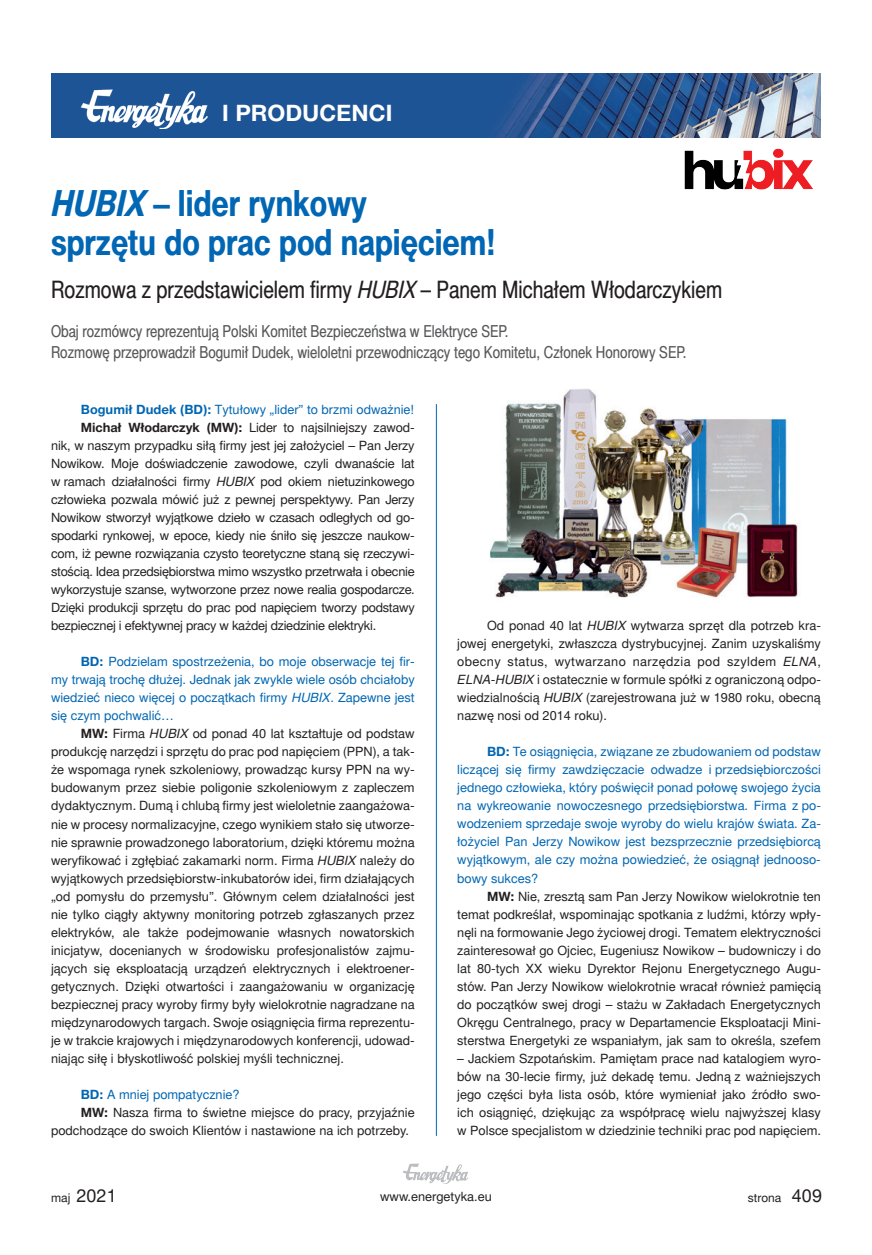
<style>
.page{position:relative;width:872px;height:1255px;background:#fff}
.page>*{position:absolute;margin:0;border:0;box-sizing:border-box;transform-origin:0 0}
.t1{font:700 36px/39px "Switzer Cnd EFN";color:#0166b3}
.t2{font:24px "Switzer Cnd EFN";color:#231f20}
.t3{font:700 22.5px "Switzer EFN";color:#fff}
.t4{font:18px "Switzer EFN";color:#231f20}
.t5{font:16.5px/21px "Switzer Cnd EFN";color:#57585a}
.t6{font:12.75px/18px "Switzer EFN";letter-spacing:-.01em;color:#231f20;text-align:justify}
.t7{font:12.75px/18px "Switzer EFN";color:#0166b3;text-align:justify}
.t8{font:12px "Switzer EFN";color:#231f20}
.s1{font-style:italic}
.s2{font-weight:700}
.s3{font-size:12px}
.s4{font-size:18px}
</style>
<div class="page">
<img style="left:403px;top:1163px;width:66px;height:21px">
<img style="left:51px;top:73px;width:769px;height:64px">
<img style="left:80px;top:86px;width:137px;height:43px">
<img style="left:684px;top:148px;width:129px;height:42px">
<img style="left:490px;top:389px;width:310px;height:209px">
<hr style="left:436px;top:404px;width:1px;height:731px;background:#0166b3">
<h3 class="t3" style="left:222px;top:100px;width:173px">I PRODUCENCI</h3>
<h1 class="t1" style="left:51px;top:184px;width:445px"><span class="s1">HUBIX</span> – lider rynkowy<br>sprzętu do prac pod napięciem!</h1>
<h2 class="t2" style="left:51px;top:275px;width:672px">Rozmowa z przedstawicielem firmy <span class="s1">HUBIX</span> – Panem Michałem Włodarczykiem</h2>
<p class="t5" style="left:51px;top:321px;width:637px">Obaj rozmówcy reprezentują Polski Komitet Bezpieczeństwa w Elektryce SEP.<br>Rozmowę przeprowadził Bogumił Dudek, wieloletni przewodniczący tego Komitetu, Członek Honorowy SEP.</p>
<p class="t7" style="left:81px;top:401px;width:335px"><span class="s2">Bogumił Dudek (BD):</span> Tytułowy „lider” to brzmi odważnie!</p>
<p class="t6" style="left:81px;top:419px;width:335px"><span class="s2">Michał Włodarczyk (MW):</span> Lider to najsilniejszy zawod-</p>
<p class="t6" style="left:51px;top:437px;width:365px">nik, w naszym przypadku siłą firmy jest jej założyciel – Pan Jerzy</p>
<p class="t6" style="left:51px;top:455px;width:365px">Nowikow. Moje doświadczenie zawodowe, czyli dwanaście lat</p>
<p class="t6" style="left:51px;top:473px;width:365px">w ramach działalności firmy <span class="s1">HUBIX</span> pod okiem nietuzinkowego</p>
<p class="t6" style="left:51px;top:491px;width:365px">człowieka pozwala mówić już z pewnej perspektywy. Pan Jerzy</p>
<p class="t6" style="left:51px;top:509px;width:365px">Nowikow stworzył wyjątkowe dzieło w czasach odległych od go-</p>
<p class="t6" style="left:51px;top:527px;width:365px">spodarki rynkowej, w epoce, kiedy nie śniło się jeszcze naukow-</p>
<p class="t6" style="left:51px;top:545px;width:365px">com, iż pewne rozwiązania czysto teoretyczne staną się rzeczywi-</p>
<p class="t6" style="left:51px;top:563px;width:365px">stością. Idea przedsiębiorstwa mimo wszystko przetrwała i obecnie</p>
<p class="t6" style="left:51px;top:581px;width:365px">wykorzystuje szanse, wytworzone przez nowe realia gospodarcze.</p>
<p class="t6" style="left:51px;top:599px;width:365px">Dzięki produkcji sprzętu do prac pod napięciem tworzy podstawy</p>
<p class="t6" style="left:51px;top:617px;width:327px">bezpiecznej i efektywnej pracy w każdej dziedzinie elektryki.</p>
<p class="t7" style="left:51px;top:653px;width:365px;text-indent:30px"><span class="s2">BD:</span> Podzielam spostrzeżenia, bo moje obserwacje tej fir&shy;my trwają trochę dłużej. Jednak jak zwykle wiele osób chciałoby wiedzieć nieco więcej o początkach firmy <span class="s1">HUBIX</span>. Zapewne jest się czym pochwalić…</p>
<p class="t6" style="left:51px;top:725px;width:365px;text-indent:30px"><span class="s2">MW:</span> Firma <span class="s1">HUBIX</span> od ponad 40 lat kształtuje od podstaw produkcję narzędzi i sprzętu do prac pod napięciem (PPN), a tak&shy;że wspomaga rynek szkoleniowy, prowadząc kursy PPN na wy&shy;budowanym przez siebie poligonie szkoleniowym z zapleczem dydaktycznym. Dumą i chlubą firmy jest wieloletnie zaangażowa&shy;nie w procesy normalizacyjne, czego wynikiem stało się utworze&shy;nie sprawnie prowadzonego laboratorium, dzięki któremu można weryfikować i zgłębiać zakamarki norm. Firma <span class="s1">HUBIX</span> należy do wyjątkowych przedsiębiorstw-inkubatorów idei, firm działających „od pomysłu do przemysłu”. Głównym celem działalności jest nie tylko ciągły aktywny monitoring potrzeb zgłaszanych przez elektryków, ale także podejmowanie własnych nowatorskich inicjatyw, docenianych w środowisku profesjonalistów zajmu&shy;jących się eksploatacją urządzeń elektrycznych i elektroener&shy;getycznych. Dzięki otwartości i zaangażowaniu w organizację bezpiecznej pracy wyroby firmy były wielokrotnie nagradzane na międzynarodowych targach. Swoje osiągnięcia firma reprezentu&shy;je w trakcie krajowych i międzynarodowych konferencji, udowad&shy;niając siłę i błyskotliwość polskiej myśli technicznej.</p>
<p class="t7" style="left:81px;top:1085px;width:160px"><span class="s2">BD:</span> A mniej pompatycznie?</p>
<p class="t6" style="left:81px;top:1103px;width:335px"><span class="s2">MW:</span> Nasza firma to świetne miejsce do pracy, przyjaźnie</p>
<p class="t6" style="left:51px;top:1121px;width:359px">podchodzące do swoich Klientów i nastawione na ich potrzeby.</p>
<p class="t6" style="left:457px;top:617px;width:365px;text-indent:30px">Od ponad 40 lat <span class="s1">HUBIX</span> wytwarza sprzęt dla potrzeb kra&shy;jowej energetyki, zwłaszcza dystrybucyjnej. Zanim uzyskaliśmy obecny status, wytwarzano narzędzia pod szyldem <span class="s1">ELNA</span>, <span class="s1">ELNA-HUBIX</span> i ostatecznie w formule spółki z ograniczoną odpo&shy;wiedzialnością <span class="s1">HUBIX</span> (zarejestrowana już w 1980 roku, obecną nazwę nosi od 2014 roku).</p>
<p class="t7" style="left:457px;top:743px;width:365px;text-indent:30px"><span class="s2">BD:</span> Te osiągnięcia, związane ze zbudowaniem od podstaw liczącej się firmy zawdzięczacie odwadze i przedsiębiorczości jednego człowieka, który poświęcił ponad połowę swojego życia na wykreowanie nowoczesnego przedsiębiorstwa. Firma z po&shy;wodzeniem sprzedaje swoje wyroby do wielu krajów świata. Za&shy;łożyciel Pan Jerzy Nowikow jest bezsprzecznie przedsiębiorcą wyjątkowym, ale czy można powiedzieć, że osiągnął jednooso&shy;bowy sukces?</p>
<p class="t6" style="left:457px;top:887px;width:365px;text-indent:30px"><span class="s2">MW:</span> Nie, zresztą sam Pan Jerzy Nowikow wielokrotnie ten temat podkreślał, wspominając spotkania z ludźmi, którzy wpły&shy;nęli na formowanie Jego życiowej drogi. Tematem elektryczności zainteresował go Ojciec, Eugeniusz Nowikow – budowniczy i do lat 80-tych XX wieku Dyrektor Rejonu Energetycznego Augu&shy;stów. Pan Jerzy Nowikow wielokrotnie wracał również pamięcią do początków swej drogi – stażu w Zakładach Energetycznych Okręgu Centralnego, pracy w Departamencie Eksploatacji Mini&shy;sterstwa Energetyki ze wspaniałym, jak sam to określa, szefem</p>
<p class="t6" style="left:457px;top:1049px;width:365px">– Jackiem Szpotańskim. Pamiętam prace nad katalogiem wyro&shy;bów na 30-lecie firmy, już dekadę temu. Jedną z ważniejszych jego części była lista osób, które wymieniał jako źródło swo&shy;ich osiągnięć, dziękując za współpracę wielu najwyższej klasy w Polsce specjalistom w dziedzinie techniki prac pod napięciem.</p>
<h3 class="t4" style="left:51px;top:1185px;width:67px"><span class="s3">maj</span> 2021</h3>
<p class="t6" style="left:380px;top:1188px;width:113px">www.energetyka.eu</p>
<p class="t8" style="left:748px;top:1190px;width:76px">strona <span class="s4">409</span></p>
</div>
